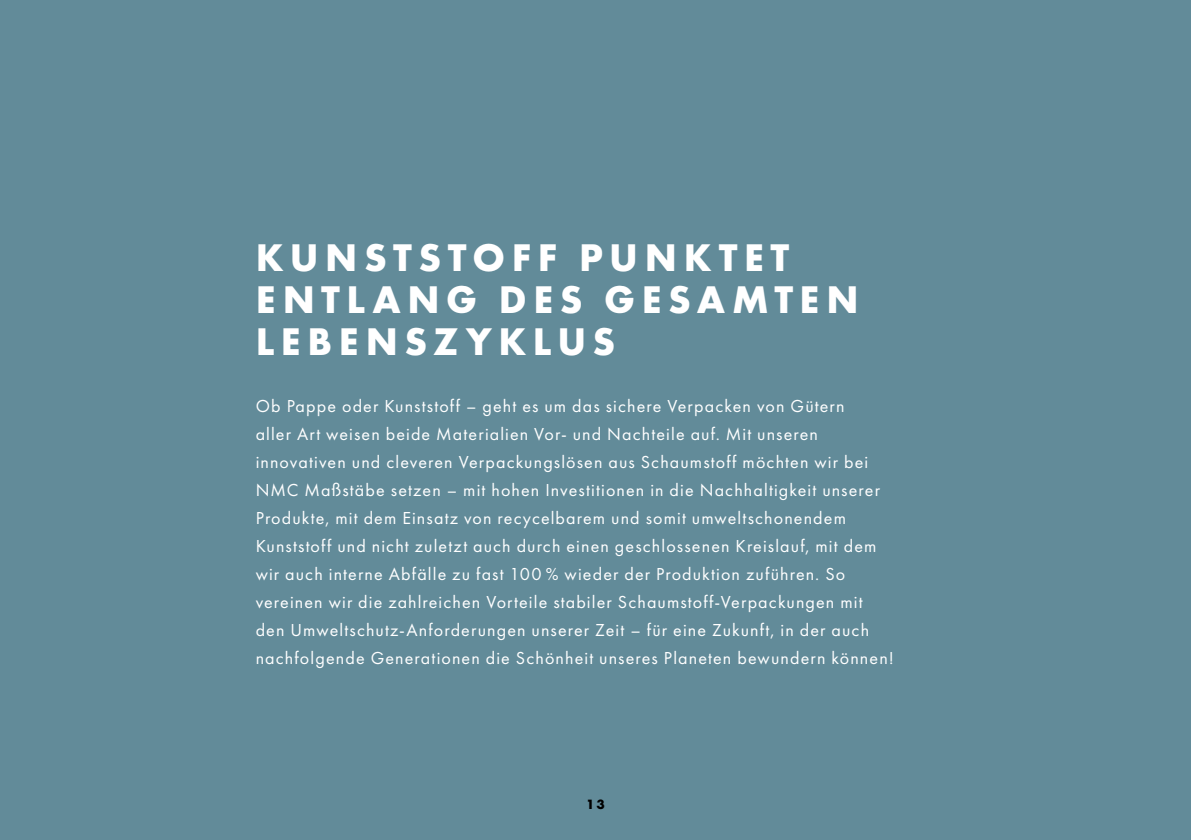
<style>
.page{position:relative;width:1191px;height:840px;background:#fff}
.page>*{position:absolute;margin:0;border:0;box-sizing:border-box;transform-origin:0 0}
.t1{font:700 40px/42px "Futura PT";letter-spacing:.165em;color:#fff}
.t2{font:18px/28px "Futura PT";letter-spacing:.06em;color:#fff}
.t3{font:700 14px "Futura PT";color:#000}
</style>
<div class="page">
<div style="left:0;top:0;width:1191px;height:839px;background:#628b99"></div>
<h1 class="t1" style="left:256px;top:236px;width:604px">KUNSTSTOFF PUNKTET<br>ENTLANG DES GESAMTEN<br>LEBENSZYKLUS</h1>
<p class="t2" style="left:256px;top:391px;width:639px">Ob Pappe oder Kunststoff – geht es um das sichere Verpacken von Gütern<br>aller Art weisen beide Materialien Vor- und Nachteile auf. Mit unseren innovativen und cleveren Verpackungslösen aus Schaumstoff möchten wir bei NMC Maßstäbe setzen – mit hohen Investitionen in die Nachhaltigkeit unserer Produkte, mit dem Einsatz von recycelbarem und somit umweltschonendem Kunststoff und nicht zuletzt auch durch einen geschlossenen Kreislauf, mit dem wir auch interne Abfälle zu fast 100 % wieder der Produktion zuführen. So vereinen wir die zahlreichen Vorteile stabiler Schaumstoff-Verpackungen mit den Umweltschutz-Anforderungen unserer Zeit – für eine Zukunft, in der auch nachfolgende Generationen die Schönheit unseres Planeten bewundern können!</p>
<p class="t3" style="left:586px;top:794px;width:20px">13</p>
</div>
